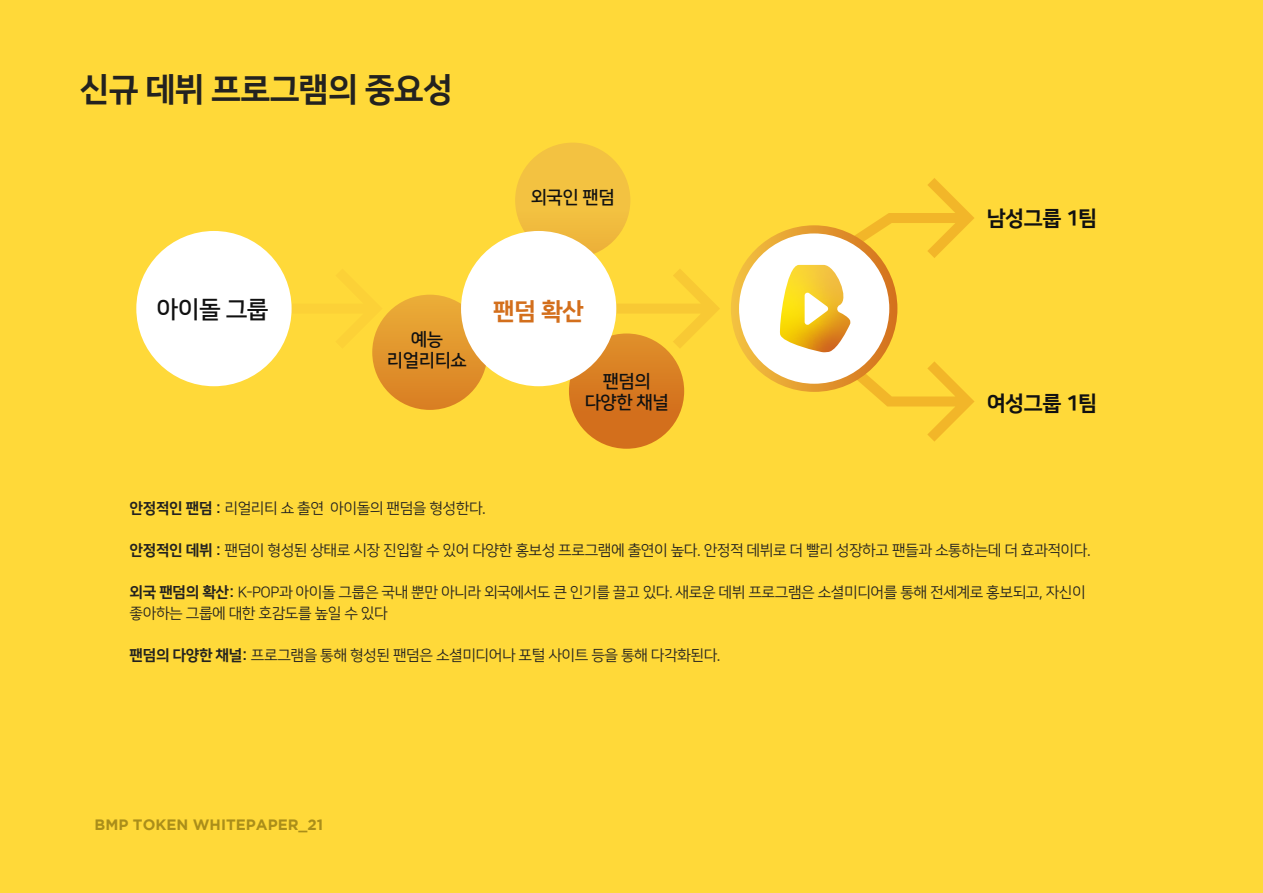
<style>
.page{position:relative;width:1263px;height:893px;background:#ffd939}
.page>*{position:absolute;margin:0;border:0;box-sizing:border-box;transform-origin:0 0}
.t1{font:33px "Nanum Square EB";letter-spacing:-.025em;color:#232220}
.t2{font:24px "Nanum Square B";color:#111}
.t3{font:24px "Nanum Square EB";color:#d36f1c}
.t4{font:21px "Nanum Square EB";letter-spacing:-.025em;color:#111}
.t5{font:18px/21.6px "Nanum Square B";letter-spacing:-.025em;color:#111;text-align:center}
.t6{font:15px/21px "Nanum Square R";letter-spacing:-.03em;color:#232220}
.t7{font:700 15px "Gotham";color:#aa8e1a}
.s1{font-family:"Nanum Square EB"}
</style>
<div class="page">
<svg style="left:605px;top:268px;width:115px;height:80px"></svg>
<div style="left:515px;top:143px;width:115px;height:115px;background:#f3c241;border-radius:58px"></div>
<div style="left:372px;top:295px;width:115px;height:115px;background:linear-gradient(to bottom,#ebae38,#d97e23);border-radius:58px"></div>
<div style="left:569px;top:333px;width:115px;height:116px;background:linear-gradient(to bottom,#df8e2b,#d16a19);border-radius:58px"></div>
<svg style="left:731px;top:225px;width:166px;height:167px"></svg>
<div style="left:739px;top:233px;width:150px;height:151px;background:#fff;border-radius:50%"></div>
<svg style="left:779px;top:178px;width:195px;height:264px"></svg>
<div style="left:136px;top:231px;width:156px;height:155px;background:#fff;border-radius:50%"></div>
<div style="left:461px;top:231px;width:155px;height:155px;background:#fff;border-radius:50%"></div>
<h1 class="t1" style="left:80px;top:71px;width:375px">신규 데뷔 프로그램의 중요성</h1>
<p class="t5" style="left:531px;top:187px;width:86px">외국인 팬덤</p>
<h2 class="t2" style="left:157px;top:296px;width:114px">아이돌 그룹</h2>
<h2 class="t3" style="left:493px;top:298px;width:92px">팬덤 확산</h2>
<p class="t5" style="left:387px;top:329px;width:82px">예능 리얼리티쇼</p>
<p class="t5" style="left:585px;top:371px;width:86px">팬덤의 다양한 채널</p>
<h3 class="t4" style="left:987px;top:207px;width:112px">남성그룹 1팀</h3>
<h3 class="t4" style="left:987px;top:392px;width:112px">여성그룹 1팀</h3>
<p class="t6" style="left:130px;top:498px;width:358px"><span class="s1">안정적인 팬덤 :</span> 리얼리티 쇼 출연 아이돌의 팬덤을 형성한다.</p>
<p class="t6" style="left:130px;top:540px;width:962px"><span class="s1">안정적인 데뷔 :</span> 팬덤이 형성된 상태로 시장 진입할 수 있어 다양한 홍보성 프로그램에 출연이 높다. 안정적 데뷔로 더 빨리 성장하고 팬들과 소통하는데 더 효과적이다.</p>
<p class="t6" style="left:130px;top:582px;width:958px"><span class="s1">외국 팬덤의 확산:</span> K-POP과 아이돌 그룹은 국내 뿐만 아니라 외국에서도 큰 인기를 끌고 있다. 새로운 데뷔 프로그램은 소셜미디어를 통해 전세계로 홍보되고, 자신이 좋아하는 그룹에 대한 호감도를 높일 수 있다</p>
<p class="t6" style="left:130px;top:645px;width:592px"><span class="s1">팬덤의 다양한 채널:</span> 프로그램을 통해 형성된 팬덤은 소셜미디어나 포털 사이트 등을 통해 다각화된다.</p>
<p class="t7" style="left:95px;top:816px;width:230px">BMP TOKEN WHITEPAPER_21</p>
</div>
